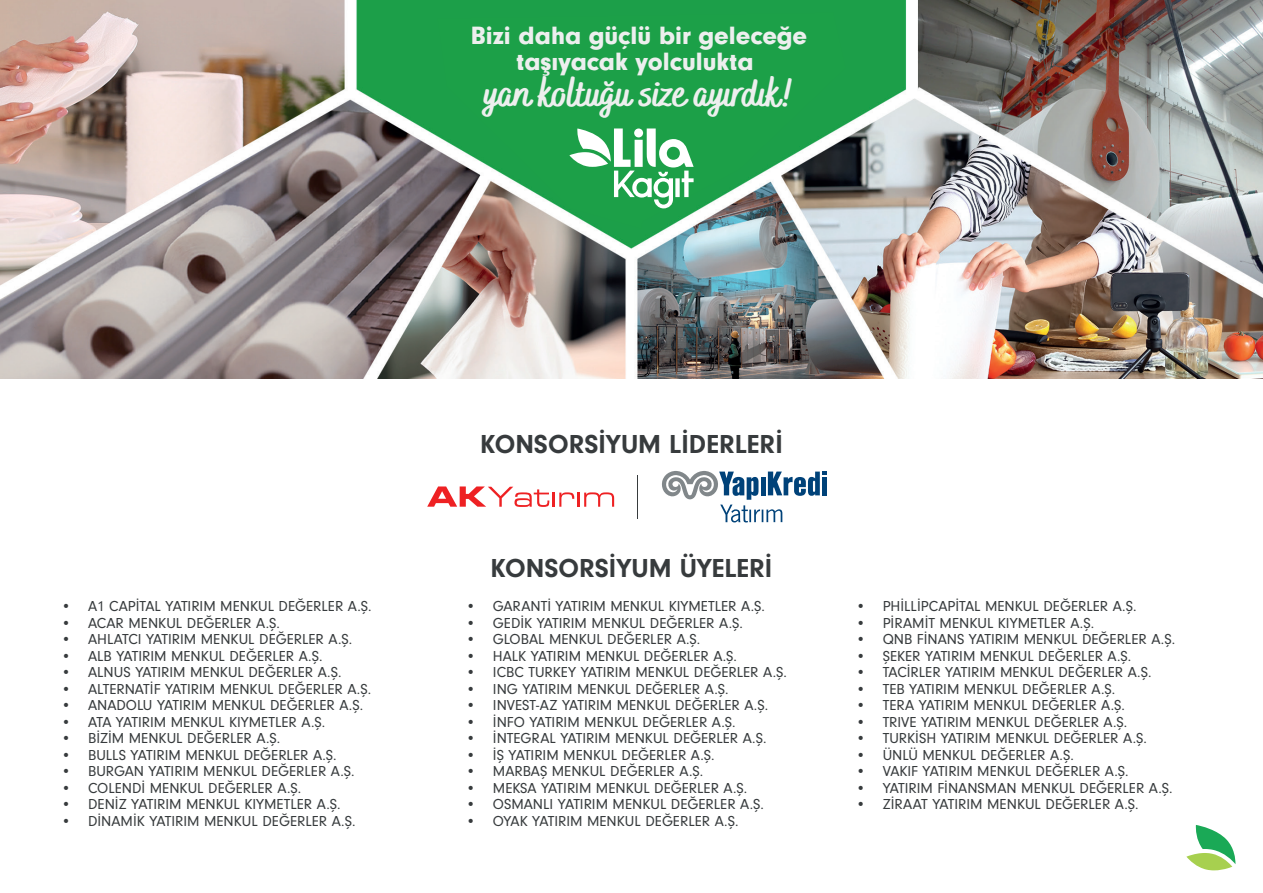
<style>
.page{position:relative;width:1263px;height:893px;background:#fff}
.page>*{position:absolute;margin:0;border:0;box-sizing:border-box;transform-origin:0 0}
.t1{font:900 39.6px "Bakerie Smooth";letter-spacing:-.005em;color:#edefee}
.t2{font:700 27px "Neuzeit Gro";color:#373b3d}
.t3{font:900 25.95px/26.4px "Neuzeit Gro";color:#edefee;text-align:center}
.t4{font:15px "Neuzeit Gro";color:#373b3d}
</style>
<div class="page">
<img style="left:0;top:0;width:1263px;height:378px">
<svg style="left:438px;top:13px;width:407px;height:216px;background:#399f5a"></svg>
<svg style="left:1186px;top:825px;width:49px;height:45px"></svg>
<svg style="left:569px;top:128px;width:125px;height:80px"></svg>
<hr style="left:637px;top:475px;width:1px;height:44px;background:#373b3d">
<svg style="left:427px;top:486px;width:187px;height:21px"></svg>
<svg style="left:662px;top:471px;width:165px;height:51px"></svg>
<h3 class="t3" style="left:471px;top:22px;width:338px">Bizi daha güçlü bir geleceğe taşıyacak yolculukta</h3>
<h1 class="t1" style="left:484px;top:68px;width:311px">yan koltuğu size ayırdık!</h1>
<p class="t4" style="left:61px;top:598px;width:312px">• A1 CAPİTAL YATIRIM MENKUL DEĞERLER A.Ş.</p>
<p class="t4" style="left:61px;top:615px;width:220px">• ACAR MENKUL DEĞERLER A.Ş.</p>
<p class="t4" style="left:61px;top:631px;width:293px">• AHLATCI YATIRIM MENKUL DEĞERLER A.Ş.</p>
<p class="t4" style="left:61px;top:648px;width:263px">• ALB YATIRIM MENKUL DEĞERLER A.Ş.</p>
<p class="t4" style="left:61px;top:664px;width:282px">• ALNUS YATIRIM MENKUL DEĞERLER A.Ş.</p>
<p class="t4" style="left:61px;top:681px;width:312px">• ALTERNATİF YATIRIM MENKUL DEĞERLER A.Ş.</p>
<p class="t4" style="left:61px;top:697px;width:304px">• ANADOLU YATIRIM MENKUL DEĞERLER A.Ş.</p>
<p class="t4" style="left:61px;top:714px;width:266px">• ATA YATIRIM MENKUL KIYMETLER A.Ş.</p>
<p class="t4" style="left:61px;top:730px;width:221px">• BİZİM MENKUL DEĞERLER A.Ş.</p>
<p class="t4" style="left:61px;top:747px;width:277px">• BULLS YATIRIM MENKUL DEĞERLER A.Ş.</p>
<p class="t4" style="left:61px;top:763px;width:295px">• BURGAN YATIRIM MENKUL DEĞERLER A.Ş.</p>
<p class="t4" style="left:61px;top:780px;width:242px">• COLENDİ MENKUL DEĞERLER A.Ş.</p>
<p class="t4" style="left:61px;top:796px;width:281px">• DENİZ YATIRIM MENKUL KIYMETLER A.Ş.</p>
<p class="t4" style="left:61px;top:813px;width:296px">• DİNAMİK YATIRIM MENKUL DEĞERLER A.Ş.</p>
<h2 class="t2" style="left:480px;top:429px;width:304px">KONSORSİYUM LİDERLERİ</h2>
<h2 class="t2" style="left:491px;top:553px;width:283px">KONSORSİYUM ÜYELERİ</h2>
<p class="t4" style="left:466px;top:598px;width:301px">• GARANTİ YATIRIM MENKUL KIYMETLER A.Ş.</p>
<p class="t4" style="left:466px;top:615px;width:278px">• GEDİK YATIRIM MENKUL DEĞERLER A.Ş.</p>
<p class="t4" style="left:466px;top:631px;width:236px">• GLOBAL MENKUL DEĞERLER A.Ş.</p>
<p class="t4" style="left:466px;top:648px;width:273px">• HALK YATIRIM MENKUL DEĞERLER A.Ş.</p>
<p class="t4" style="left:466px;top:664px;width:322px">• ICBC TURKEY YATIRIM MENKUL DEĞERLER A.Ş.</p>
<p class="t4" style="left:466px;top:681px;width:264px">• ING YATIRIM MENKUL DEĞERLER A.Ş.</p>
<p class="t4" style="left:466px;top:697px;width:304px">• INVEST-AZ YATIRIM MENKUL DEĞERLER A.Ş.</p>
<p class="t4" style="left:466px;top:714px;width:271px">• İNFO YATIRIM MENKUL DEĞERLER A.Ş.</p>
<p class="t4" style="left:466px;top:730px;width:302px">• İNTEGRAL YATIRIM MENKUL DEĞERLER A.Ş.</p>
<p class="t4" style="left:466px;top:747px;width:250px">• İŞ YATIRIM MENKUL DEĞERLER A.Ş.</p>
<p class="t4" style="left:466px;top:763px;width:239px">• MARBAŞ MENKUL DEĞERLER A.Ş.</p>
<p class="t4" style="left:466px;top:780px;width:283px">• MEKSA YATIRIM MENKUL DEĞERLER A.Ş.</p>
<p class="t4" style="left:466px;top:796px;width:300px">• OSMANLI YATIRIM MENKUL DEĞERLER A.Ş.</p>
<p class="t4" style="left:466px;top:813px;width:274px">• OYAK YATIRIM MENKUL DEĞERLER A.Ş.</p>
<p class="t4" style="left:856px;top:598px;width:282px">• PHİLLİPCAPİTAL MENKUL DEĞERLER A.Ş.</p>
<p class="t4" style="left:856px;top:615px;width:240px">• PİRAMİT MENKUL KIYMETLER A.Ş.</p>
<p class="t4" style="left:856px;top:631px;width:321px">• QNB FİNANS YATIRIM MENKUL DEĞERLER A.Ş.</p>
<p class="t4" style="left:856px;top:648px;width:277px">• ŞEKER YATIRIM MENKUL DEĞERLER A.Ş.</p>
<p class="t4" style="left:856px;top:664px;width:297px">• TACİRLER YATIRIM MENKUL DEĞERLER A.Ş.</p>
<p class="t4" style="left:856px;top:681px;width:261px">• TEB YATIRIM MENKUL DEĞERLER A.Ş.</p>
<p class="t4" style="left:856px;top:697px;width:271px">• TERA YATIRIM MENKUL DEĞERLER A.Ş.</p>
<p class="t4" style="left:856px;top:714px;width:273px">• TRIVE YATIRIM MENKUL DEĞERLER A.Ş.</p>
<p class="t4" style="left:856px;top:730px;width:293px">• TURKİSH YATIRIM MENKUL DEĞERLER A.Ş.</p>
<p class="t4" style="left:856px;top:747px;width:220px">• ÜNLÜ MENKUL DEĞERLER A.Ş.</p>
<p class="t4" style="left:856px;top:763px;width:275px">• VAKIF YATIRIM MENKUL DEĞERLER A.Ş.</p>
<p class="t4" style="left:856px;top:780px;width:318px">• YATIRIM FİNANSMAN MENKUL DEĞERLER A.Ş.</p>
<p class="t4" style="left:856px;top:796px;width:284px">• ZİRAAT YATIRIM MENKUL DEĞERLER A.Ş.</p>
</div>
